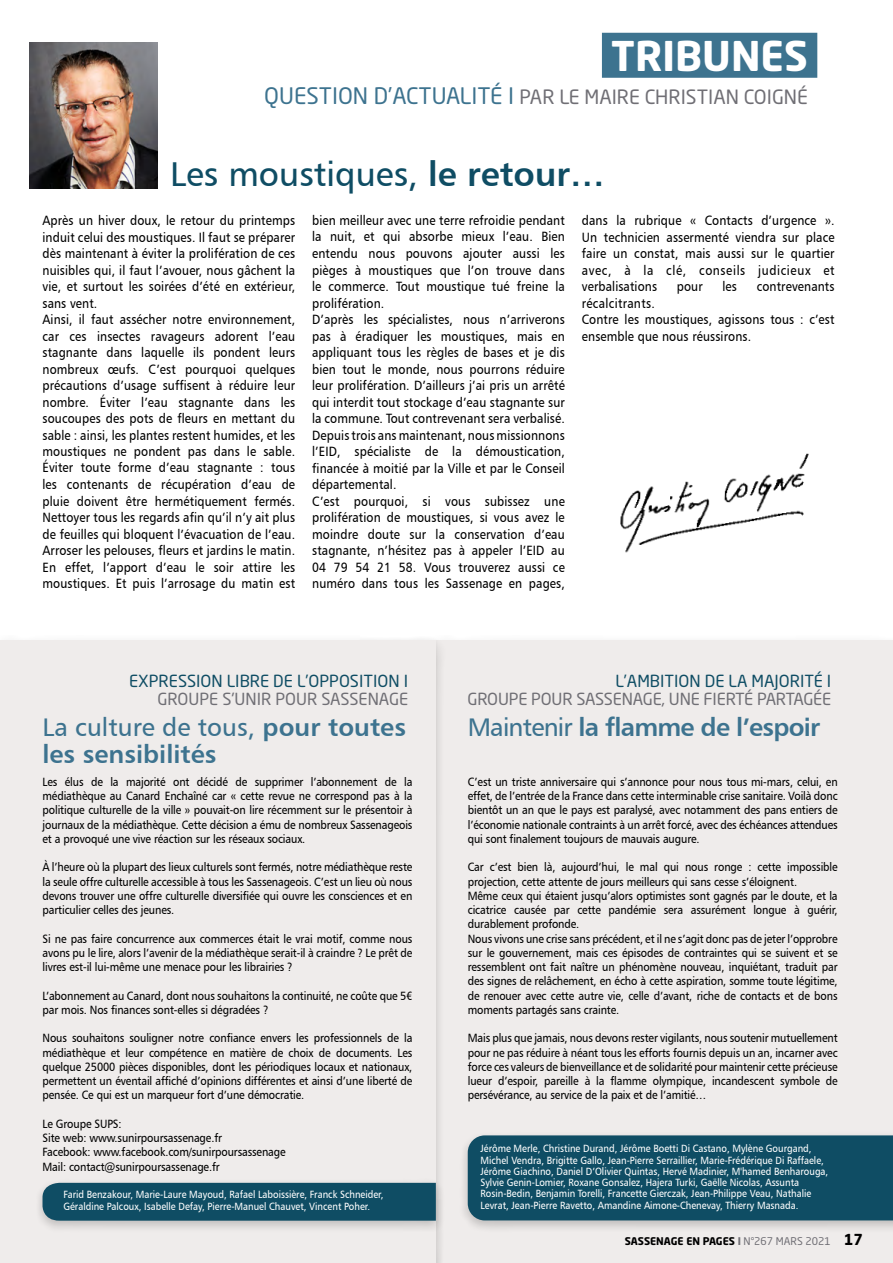
<style>
.page{position:relative;width:893px;height:1263px;background:#fff}
.page>*{position:absolute;margin:0;border:0;box-sizing:border-box;transform-origin:0 0}
.t1{font:700 40.5px "Neo Sans Std";color:#fff}
.t2{font:34.5px "Humanist 777 BT Roman B";color:#0f4d64}
.t3{font:25.5px "Humanist 777 BT Bold B";letter-spacing:-.03em;color:#3d738f}
.t4{font:25.5px "Humanist 777 BT Roman B";color:#3d738f}
.t5{font:25.5px "Humanist 777 BT Bold B";color:#3d738f}
.t6{font:19.5px "Neo Sans Std";color:#706f75}
.t7{font:16.5px "Neo Sans Std";letter-spacing:-.01em;color:#706f75}
.t8{font:16.5px "Neo Sans Std";color:#0f4d64}
.t9{font:13.5px/16.5px "Humanist 777 BT Roman B";letter-spacing:.01em;color:#000;scale:.89 1}
.t10{font:12px/14.2px "Humanist 777 BT Roman B";letter-spacing:-.01em;color:#000;text-align:justify;scale:.9 1}
.t11{font:10.5px/11.2px "Humanist 777 BT Roman B";color:#fff;scale:.9 1}
.t12{font:700 10.5px "Neo Sans Std";color:#000}
.s1{font-size:22.5px;color:#3d738f}
.s2{font-family:"Humanist 777 BT Bold B"}
.s3{font-family:"Humanist 777 BT Roman B"}
.s4{color:#706f75}
.s5{font-weight:400;color:#706f75}
.s6{font-size:15px}
</style>
<div class="page">
<div style="left:602px;top:33px;width:215px;height:45px;background:#3d738f"></div>
<div style="left:436px;top:640px;width:457px;height:623px;background:#efeceb"></div>
<div style="left:0;top:635px;width:445px;height:628px;background:#000;opacity:.2"></div>
<div style="left:0;top:640px;width:436px;height:623px;background:#efeceb"></div>
<img style="left:29px;top:42px;width:128px;height:146px">
<div style="left:459px;top:1130px;width:434px;height:104px;background:#000;opacity:.2"></div>
<div style="left:468px;top:1135px;width:425px;height:85px;background:#0f4d64"></div>
<div style="left:33px;top:1178px;width:412px;height:56px;background:#000;opacity:.2"></div>
<div style="left:43px;top:1183px;width:393px;height:38px;background:#0f4d64"></div>
<img style="left:620px;top:453px;width:189px;height:100px">
<h1 class="t1" style="left:611px;top:30px;width:198px">TRIBUNES</h1>
<h3 class="t6" style="left:264px;top:84px;width:545px"><span class="s1">QUESTION D’ACTUALITÉ I</span> PAR LE MAIRE CHRISTIAN COIGNÉ</h3>
<h2 class="t2" style="left:170px;top:152px;width:436px">Les moustiques, <span class="s2">le retour…</span></h2>
<p class="t9" style="left:43px;top:212px;width:285px">Après un hiver doux, le retour du printemps induit celui des moustiques. Il faut se préparer dès maintenant à éviter la prolifération de ces nuisibles qui, il faut l’avouer, nous gâchent la vie, et surtout les soirées d’été en extérieur, sans vent.<br>Ainsi, il faut assécher notre environnement, car ces insectes ravageurs adorent l’eau stagnante dans laquelle ils pondent leurs nombreux œufs. C’est pourquoi quelques précautions d’usage suffisent à réduire leur nombre. Éviter l’eau stagnante dans les soucoupes des pots de fleurs en mettant du sable : ainsi, les plantes restent humides, et les moustiques ne pondent pas dans le sable.<br>Éviter toute forme d’eau stagnante : tous les contenants de récupération d’eau de pluie doivent être hermétiquement fermés.<br>Nettoyer tous les regards afin qu’il n’y ait plus de feuilles qui bloquent l’évacuation de l’eau.<br>Arroser les pelouses, fleurs et jardins le matin.<br>En effet, l’apport d’eau le soir attire les moustiques. Et puis l’arrosage du matin est</p>
<p class="t9" style="left:312px;top:212px;width:285px">bien meilleur avec une terre refroidie pendant la nuit, et qui absorbe mieux l’eau. Bien entendu nous pouvons ajouter aussi les pièges à moustiques que l’on trouve dans le commerce. Tout moustique tué freine la prolifération.<br>D’après les spécialistes, nous n’arriverons pas à éradiquer les moustiques, mais en appliquant tous les règles de bases et je dis bien tout le monde, nous pourrons réduire leur prolifération. D’ailleurs j’ai pris un arrêté qui interdit tout stockage d’eau stagnante sur la commune. Tout contrevenant sera verbalisé.<br>Depuis trois ans maintenant, nous missionnons l’EID, spécialiste de la démoustication, financée à moitié par la Ville et par le Conseil départemental.<br>C’est pourquoi, si vous subissez une prolifération de moustiques, si vous avez le moindre doute sur la conservation d’eau stagnante, n’hésitez pas à appeler l’EID au 04 79 54 21 58. Vous trouverez aussi ce numéro dans tous les Sassenage en pages,</p>
<p class="t9" style="left:582px;top:212px;width:285px;text-align:justify">dans la rubrique « Contacts d’urgence ».<br>Un technicien assermenté viendra sur place faire un constat, mais aussi sur le quartier avec, à la clé, conseils judicieux et verbalisations</p>
<p class="t9" style="left:677px;top:278px;width:31px">pour</p>
<p class="t9" style="left:722px;top:278px;width:18px">les</p>
<p class="t9" style="left:757px;top:278px;width:89px">contrevenants</p>
<p class="t9" style="left:582px;top:294px;width:285px">récalcitrants.<br>Contre les moustiques, agissons tous : c’est ensemble que nous réussirons.</p>
<h3 class="t8" style="left:129px;top:670px;width:281px">EXPRESSION LIBRE DE L’OPPOSITION I</h3>
<h3 class="t7" style="left:157px;top:688px;width:252px">GROUPE S'UNIR POUR SASSENAGE</h3>
<h3 class="t8" style="left:615px;top:670px;width:217px">L’AMBITION DE LA MAJORITÉ I</h3>
<h3 class="t7" style="left:467px;top:688px;width:365px">GROUPE POUR SASSENAGE, UNE FIERTÉ PARTAGÉE</h3>
<h3 class="t4" style="left:43px;top:711px;width:365px">La culture de tous, <span class="s2">pour toutes</span></h3>
<h3 class="t5" style="left:43px;top:738px;width:175px">les sensibilités</h3>
<h3 class="t3" style="left:468px;top:711px;width:354px"><span class="s3">Maintenir</span> la flamme de l’espoir</h3>
<p class="t10" style="left:43px;top:774px;width:413px">Les élus de la majorité ont décidé de supprimer l’abonnement de la médiathèque au Canard Enchaîné car « cette revue ne correspond pas à la politique culturelle de la ville » pouvait-on lire récemment sur le présentoir à journaux de la médiathèque. Cette décision a ému de nombreux Sassenageois et a provoqué une vive réaction sur les réseaux sociaux.</p>
<p class="t10" style="left:43px;top:860px;width:413px">À l’heure où la plupart des lieux culturels sont fermés, notre médiathèque reste la seule offre culturelle accessible à tous les Sassenageois. C’est un lieu où nous devons trouver une offre culturelle diversifiée qui ouvre les consciences et en particulier celles des jeunes.</p>
<p class="t10" style="left:43px;top:931px;width:413px">Si ne pas faire concurrence aux commerces était le vrai motif, comme nous avons pu le lire, alors l’avenir de la médiathèque serait-il à craindre ? Le prêt de livres est-il lui-même une menace pour les librairies ?</p>
<p class="t10" style="left:43px;top:988px;width:413px">L’abonnement au Canard, dont nous souhaitons la continuité, ne coûte que 5€ par mois. Nos finances sont-elles si dégradées ?</p>
<p class="t10" style="left:43px;top:1031px;width:413px">Nous souhaitons souligner notre confiance envers les professionnels de la médiathèque et leur compétence en matière de choix de documents. Les quelque 25000 pièces disponibles, dont les périodiques locaux et nationaux, permettent un éventail affiché d’opinions différentes et ainsi d’une liberté de pensée. Ce qui est un marqueur fort d’une démocratie.</p>
<p class="t10" style="left:43px;top:1116px;width:272px;text-align:left">Le Groupe SUPS:<br>Site web: www.sunirpoursassenage.fr<br>Facebook: www.facebook.com/sunirpoursassenage Mail: contact@sunirpoursassenage.fr</p>
<p class="t11" style="left:63px;top:1189px;width:357px">Farid Benzakour, Marie-Laure Mayoud, Rafael Laboissière, Franck Schneider,<br>Géraldine Palcoux, Isabelle Defay, Pierre-Manuel Chauvet, Vincent Poher.</p>
<p class="t10" style="left:468px;top:774px;width:413px">C’est un triste anniversaire qui s’annonce pour nous tous mi-mars, celui, en effet, de l’entrée de la France dans cette interminable crise sanitaire. Voilà donc bientôt un an que le pays est paralysé, avec notamment des pans entiers de l’économie nationale contraints à un arrêt forcé, avec des échéances attendues qui sont finalement toujours de mauvais augure.</p>
<p class="t10" style="left:468px;top:860px;width:413px;text-align:left">Car c’est bien là, aujourd’hui, le mal qui nous ronge : cette impossible projection, cette attente de jours meilleurs qui sans cesse s’éloignent.<br>Même ceux qui étaient jusqu’alors optimistes sont gagnés par le doute, et la cicatrice causée par cette pandémie sera assurément longue à guérir, durablement profonde.<br>Nous vivons une crise sans précédent, et il ne s’agit donc pas de jeter l’opprobre sur le gouvernement, mais ces épisodes de contraintes qui se suivent et se ressemblent ont fait naître un phénomène nouveau, inquiétant, traduit par des signes de relâchement, en écho à cette aspiration, somme toute légitime, de renouer avec cette autre vie, celle d’avant, riche de contacts et de bons moments partagés sans crainte.</p>
<p class="t10" style="left:468px;top:1031px;width:413px">Mais plus que jamais, nous devons rester vigilants, nous soutenir mutuellement pour ne pas réduire à néant tous les efforts fournis depuis un an, incarner avec force ces valeurs de bienveillance et de solidarité pour maintenir cette précieuse lueur d’espoir, pareille à la flamme olympique, incandescent symbole de persévérance, au service de la paix et de l’amitié…</p>
<p class="t11" style="left:480px;top:1143px;width:388px">Jérôme Merle, Christine Durand, Jérôme Boetti Di Castano, Mylène Gourgand, Michel Vendra, Brigitte Gallo, Jean-Pierre Serraillier, Marie-Frédérique Di Raffaele, Jérôme Giachino, Daniel D’Olivier Quintas, Hervé Madinier, M'hamed Benharouga, Sylvie Genin-Lomier, Roxane Gonsalez, Hajera Turki, Gaëlle Nicolas, Assunta Rosin-Bedin, Benjamin Torelli, Francette Gierczak, Jean-Philippe Veau, Nathalie Levrat, Jean-Pierre Ravetto, Amandine Aimone-Chenevay, Thierry Masnada.</p>
<p class="t12" style="left:625px;top:1234px;width:240px">SASSENAGE EN PAGES <span class="s4">I</span> <span class="s5">N°267 MARS 2021</span> <span class="s6">17</span></p>
</div>
